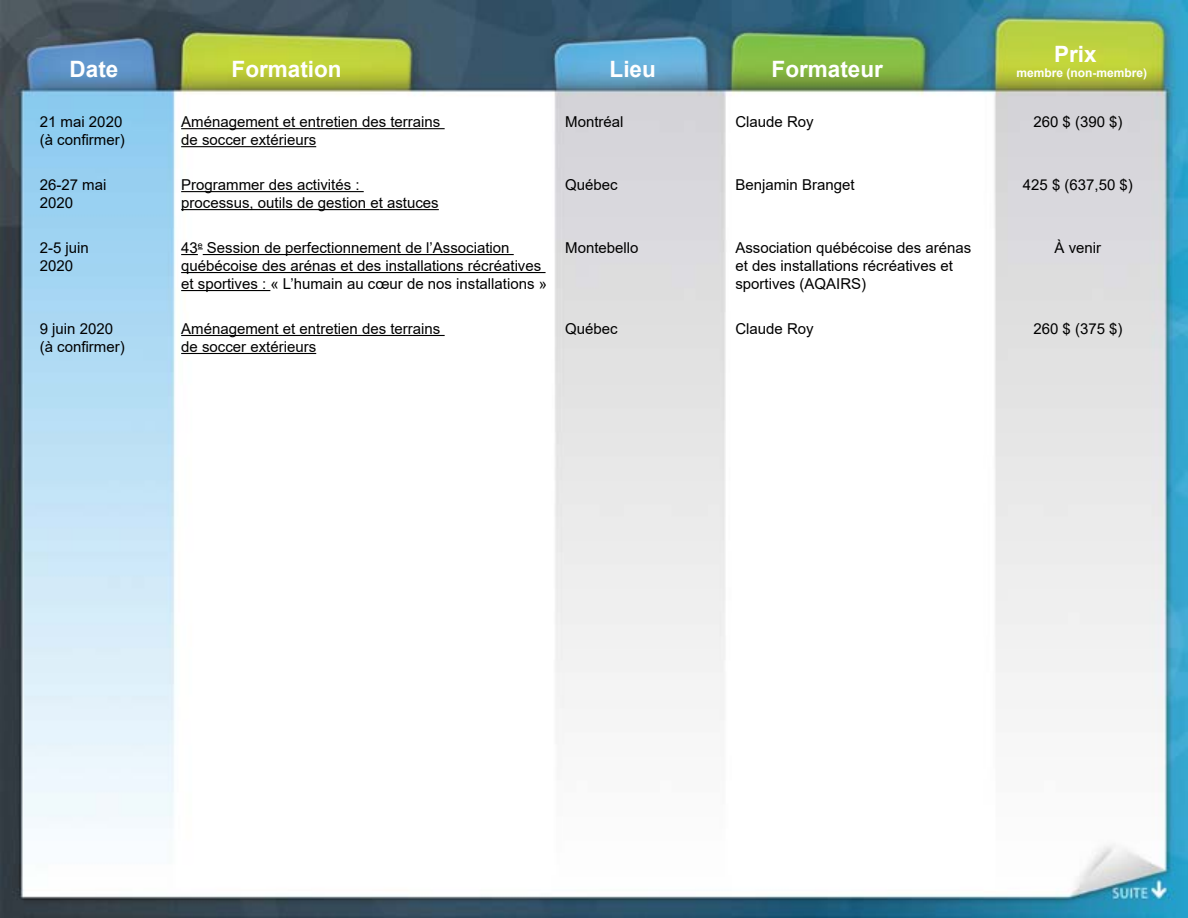
<style>
.page{position:relative;width:1188px;height:918px;background:#fff}
.page>*{position:absolute;margin:0;border:0;box-sizing:border-box;transform-origin:0 0}
.t1{font:700 22.5px "Arial";color:#fff}
.t2{font:15px/18px "Arial";color:#000}
.t3{font:700 12px "Arial";color:#fff}
</style>
<div class="page">
<img style="left:0;top:0;width:1188px;height:918px">
<hr style="left:181px;top:128px;width:264px;height:1px;background:#000">
<hr style="left:181px;top:146px;width:135px;height:1px;background:#000">
<hr style="left:181px;top:191px;width:183px;height:1px;background:#000">
<hr style="left:181px;top:209px;width:258px;height:1px;background:#000">
<svg style="left:181px;top:249px;width:22px;height:6px"></svg>
<hr style="left:203px;top:254px;width:311px;height:1px;background:#000">
<hr style="left:181px;top:272px;width:365px;height:1px;background:#000">
<hr style="left:181px;top:290px;width:89px;height:1px;background:#000">
<hr style="left:181px;top:335px;width:264px;height:1px;background:#000">
<hr style="left:181px;top:353px;width:135px;height:1px;background:#000">
<h1 class="t1" style="left:70px;top:53px;width:50px">Date</h1>
<h1 class="t1" style="left:232px;top:53px;width:112px">Formation</h1>
<h1 class="t1" style="left:610px;top:53px;width:48px">Lieu</h1>
<h1 class="t1" style="left:772px;top:53px;width:113px">Formateur</h1>
<h1 class="t1" style="left:1054px;top:39px;width:44px">Prix</h1>
<p class="t3" style="left:1016px;top:65px;width:132px">membre (non-membre)</p>
<p class="t2" style="left:40px;top:113px;width:87px">21 mai 2020 (à confirmer)</p>
<p class="t2" style="left:181px;top:113px;width:261px">Aménagement et entretien des terrains de soccer extérieurs</p>
<p class="t2" style="left:565px;top:113px;width:60px">Montréal</p>
<p class="t2" style="left:735px;top:113px;width:80px">Claude Roy</p>
<p class="t2" style="left:1033px;top:113px;width:91px">260 $ (390 $)</p>
<p class="t2" style="left:40px;top:176px;width:68px">26-27 mai<br>2020</p>
<p class="t2" style="left:181px;top:176px;width:259px">Programmer des activités :<br>processus, outils de gestion et astuces</p>
<p class="t2" style="left:565px;top:176px;width:54px">Québec</p>
<p class="t2" style="left:735px;top:176px;width:121px">Benjamin Branget</p>
<p class="t2" style="left:1023px;top:176px;width:112px">425 $ (637,50 $)</p>
<p class="t2" style="left:40px;top:239px;width:51px">2-5 juin<br>2020</p>
<p class="t2" style="left:181px;top:239px;width:367px">43<sup>e</sup> Session de perfectionnement de l’Association québécoise des arénas et des installations récréatives et sportives : « L’humain au cœur de nos installations »</p>
<p class="t2" style="left:565px;top:239px;width:75px">Montebello</p>
<p class="t2" style="left:735px;top:239px;width:237px">Association québécoise des arénas et des installations récréatives et sportives (AQAIRS)</p>
<p class="t2" style="left:1055px;top:239px;width:48px">À venir</p>
<p class="t2" style="left:40px;top:320px;width:87px">9 juin 2020 (à confirmer)</p>
<p class="t2" style="left:181px;top:320px;width:261px">Aménagement et entretien des terrains de soccer extérieurs</p>
<p class="t2" style="left:565px;top:320px;width:54px">Québec</p>
<p class="t2" style="left:735px;top:320px;width:80px">Claude Roy</p>
<p class="t2" style="left:1033px;top:320px;width:91px">260 $ (375 $)</p>
</div>
